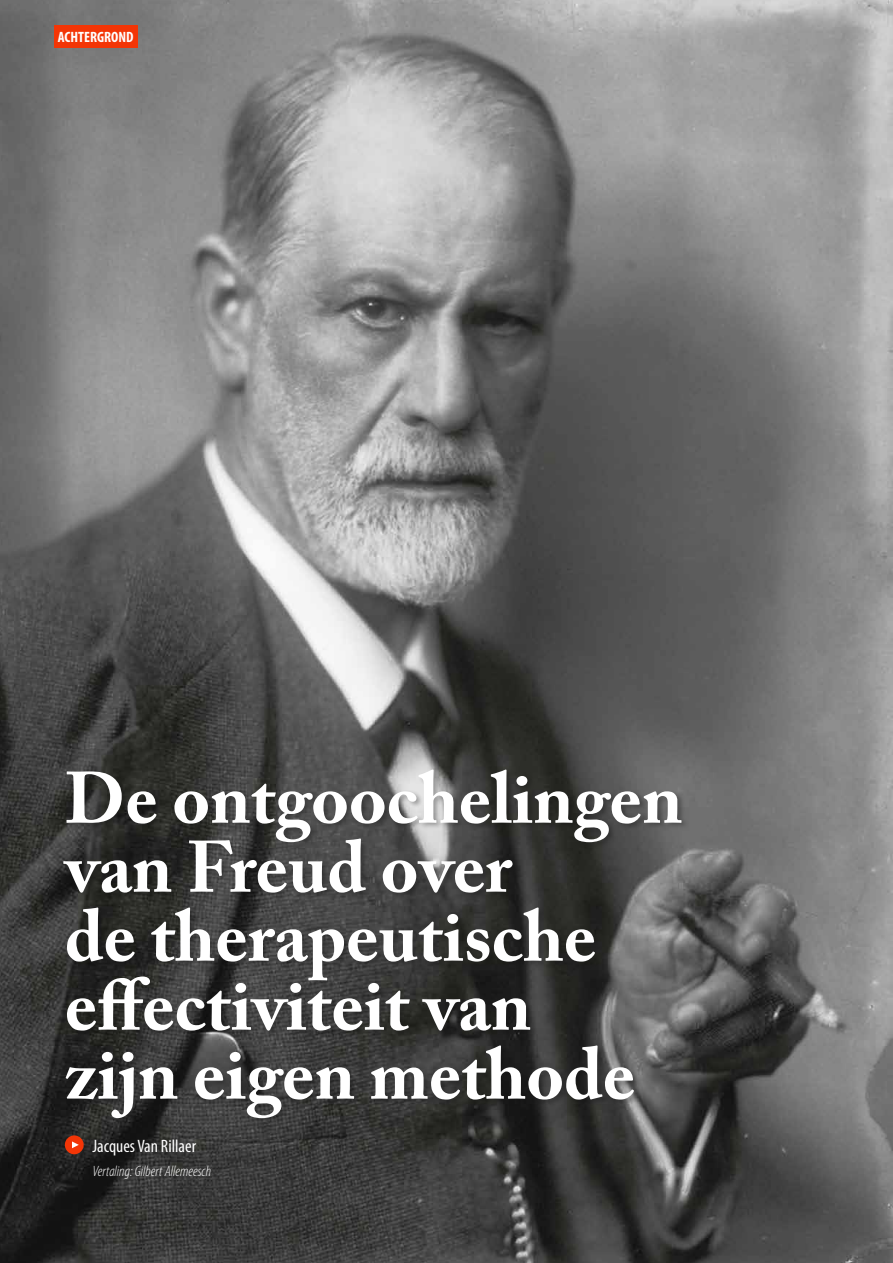
<style>
.page{position:relative;width:893px;height:1263px;background:#fff}
.page>*{position:absolute;margin:0;border:0;box-sizing:border-box;transform-origin:0 0}
.t1{font:700 72px/69px "Adobe Caslon Pro";color:#fff}
.t2{font:condensed 18px "Myriad Pro";color:#fff}
.t3{font:italic 300 condensed 15px "Myriad Pro";color:#fff}
.t4{font:700 condensed 15px "Myriad Pro";color:#fff}
</style>
<div class="page">
<img style="left:0;top:0;width:893px;height:1263px">
<div style="left:54px;top:25px;width:83px;height:22px;background:#f33506"></div>
<div style="left:62px;top:768px;width:627px;height:358px;background:#121212;opacity:.35"></div>
<div style="left:65px;top:1135px;width:19px;height:19px;background:#f33506;border-radius:50%"></div>
<svg style="left:72px;top:1141px;width:7px;height:7px"></svg>
<p class="t4" style="left:58px;top:27px;width:77px">ACHTERGROND</p>
<p class="t1" style="left:65px;top:763px;width:619px">De ontgoochelingen van Freud over<br>de therapeutische effectiviteit van<br>zijn eigen methode</p>
<p class="t2" style="left:92px;top:1135px;width:105px">Jacques Van Rillaer</p>
<p class="t3" style="left:92px;top:1163px;width:120px">Vertaling: Gilbert Allemeesch</p>
</div>
